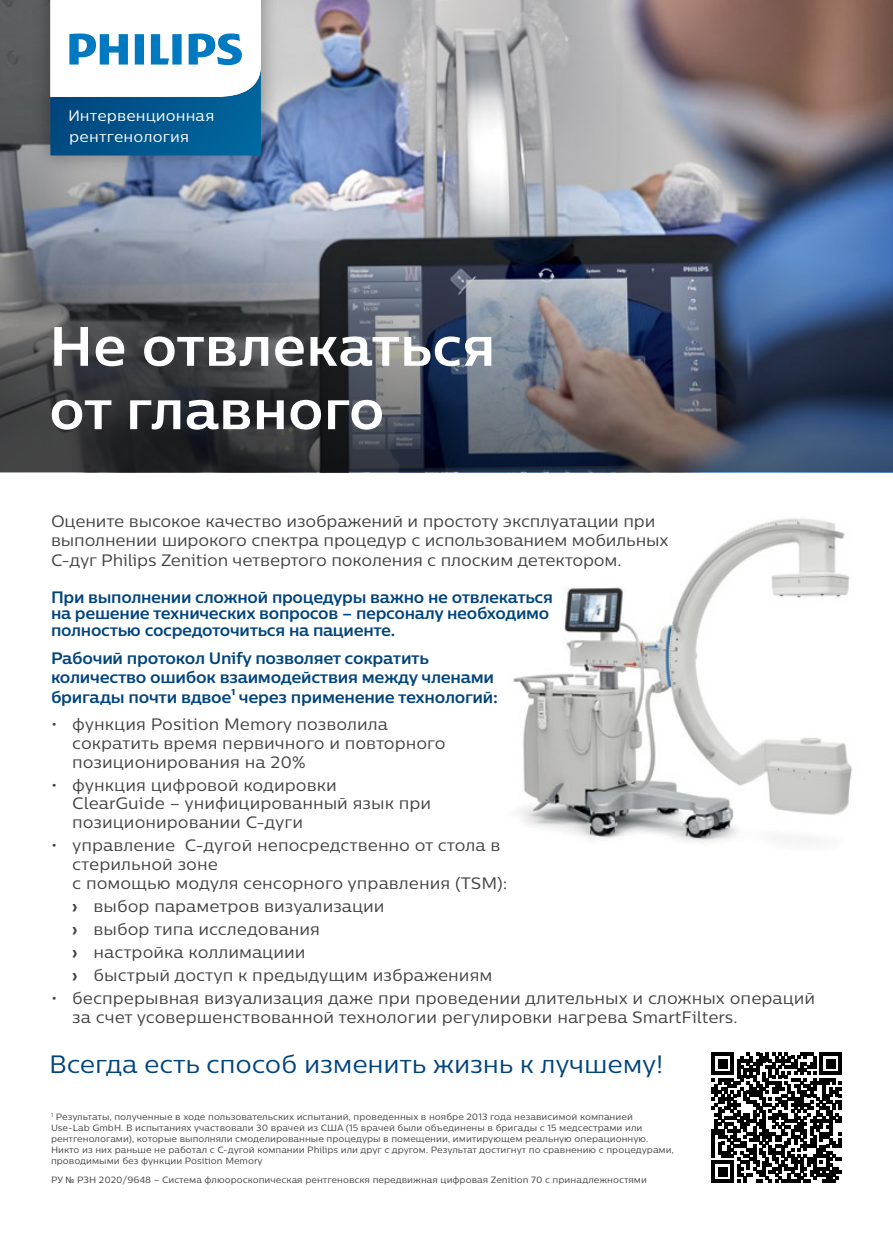
<style>
.page{position:relative;width:893px;height:1234px;background:#fff}
.page>*{position:absolute;margin:0;border:0;box-sizing:border-box;transform-origin:0 0}
.t1{font:700 55.35px/63.3px "Centrale Sans Pro";color:#fff}
.t2{font:25.05px "Centrale Sans Pro";letter-spacing:-.01em;color:#00447c}
.t3{font:16.5px/18.8px "Centrale Sans Pro";color:#414042}
.t4{font:700 16.5px/16.5px "Centrale Sans Pro";letter-spacing:-.02em;color:#00447c}
.t5{font:15.15px/21.6px "Centrale Sans Pro";letter-spacing:.005em;color:#fff}
.t6{font:9.15px/10.9px "Centrale Sans Pro";color:#414042}
.s1{font-family:"Centrale Sans Pro X Bold"}
.s2{font-family:"Helvetica Neue LTW1 G"}
</style>
<div class="page">
<img style="left:513px;top:518px;width:339px;height:326px">
<img style="left:0;top:0;width:893px;height:55px">
<img style="left:0;top:55px;width:893px;height:417px">
<img style="left:25px;top:0;width:261px;height:181px">
<svg style="left:50px;top:0;width:211px;height:155px"></svg>
<svg style="left:712px;top:1052px;width:130px;height:130px"></svg>
<p class="t5" style="left:69px;top:104px;width:147px">Интервенционная рентгенология</p>
<h1 class="t1" style="left:49px;top:313px;width:448px">Не отвлекаться от главного</h1>
<p class="t3" style="left:51px;top:510px;width:619px;line-height:19.5px">Оцените высокое качество изображений и простоту эксплуатации при выполнении широкого спектра процедур с использованием мобильных<br>C-дуг Philips Zenition четвертого поколения с плоским детектором.</p>
<p class="t4" style="left:51px;top:588px;width:503px">При выполнении сложной процедуры важно не отвлекаться на решение технических вопросов – персоналу необходимо полностью сосредоточиться на пациенте.</p>
<p class="t4" style="left:51px;top:647px;width:448px;line-height:19.5px">Рабочий протокол Unify позволяет сократить количество ошибок взаимодействия между членами бригады почти вдвое¹ через применение технологий:</p>
<p class="t3" style="left:72px;top:714px;width:375px;text-indent:-21px">• функция Position Memory позволила сократить время первичного и повторного позиционирования на 20%</p>
<p class="t3" style="left:72px;top:775px;width:360px;text-indent:-21px">• функция цифровой кодировки<br>ClearGuide – унифицированный язык при позиционировании С-дуги</p>
<p class="t3" style="left:72px;top:835px;width:437px;text-indent:-21px">• управление C-дугой непосредственно от стола в стерильной зоне<br>с помощью модуля сенсорного управления (TSM):</p>
<p class="t3" style="left:72px;top:894px;width:422px;line-height:23px"><span class="s1">›</span> выбор параметров визуализации<br><span class="s1">›</span> выбор типа исследования<br><span class="s1">›</span> настройка коллимациии<br><span class="s1">›</span> быстрый доступ к предыдущим избражениям</p>
<p class="t3" style="left:72px;top:987px;width:744px;line-height:19.5px;text-indent:-21px">• беспрерывная визуализация даже при проведении длительных и сложных операций за счет усовершенствованной технологии регулировки нагрева SmartFilters.</p>
<h2 class="t2" style="left:49px;top:1047px;width:616px">Всегда есть способ изменить жизнь к лучшему!</h2>
<p class="t6" style="left:51px;top:1110px;width:624px"><sup>1</sup> Результаты, полученные в ходе пользовательских испытаний, проведенных в ноябре 2013 года независимой компанией<br>Use-Lab GmbH. В испытаниях участвовали 30 врачей из США (15 врачей были объединены в бригады с 15 медсестрами или рентгенологами), которые выполняли смоделированные процедуры в помещении, имитирующем реальную операционную.<br>Никто из них раньше не работал с С-дугой компании Philips или друг с другом. Результат достигнут по сравнению с процедурами, проводимыми без функции Position Memory</p>
<p class="t6" style="left:51px;top:1173px;width:597px">РУ <span class="s2">№</span> РЗН 2020/9648 – Система флюороскопическая рентгеновскя передвижная цифровая Zenition 70 с принадлежностями</p>
</div>
